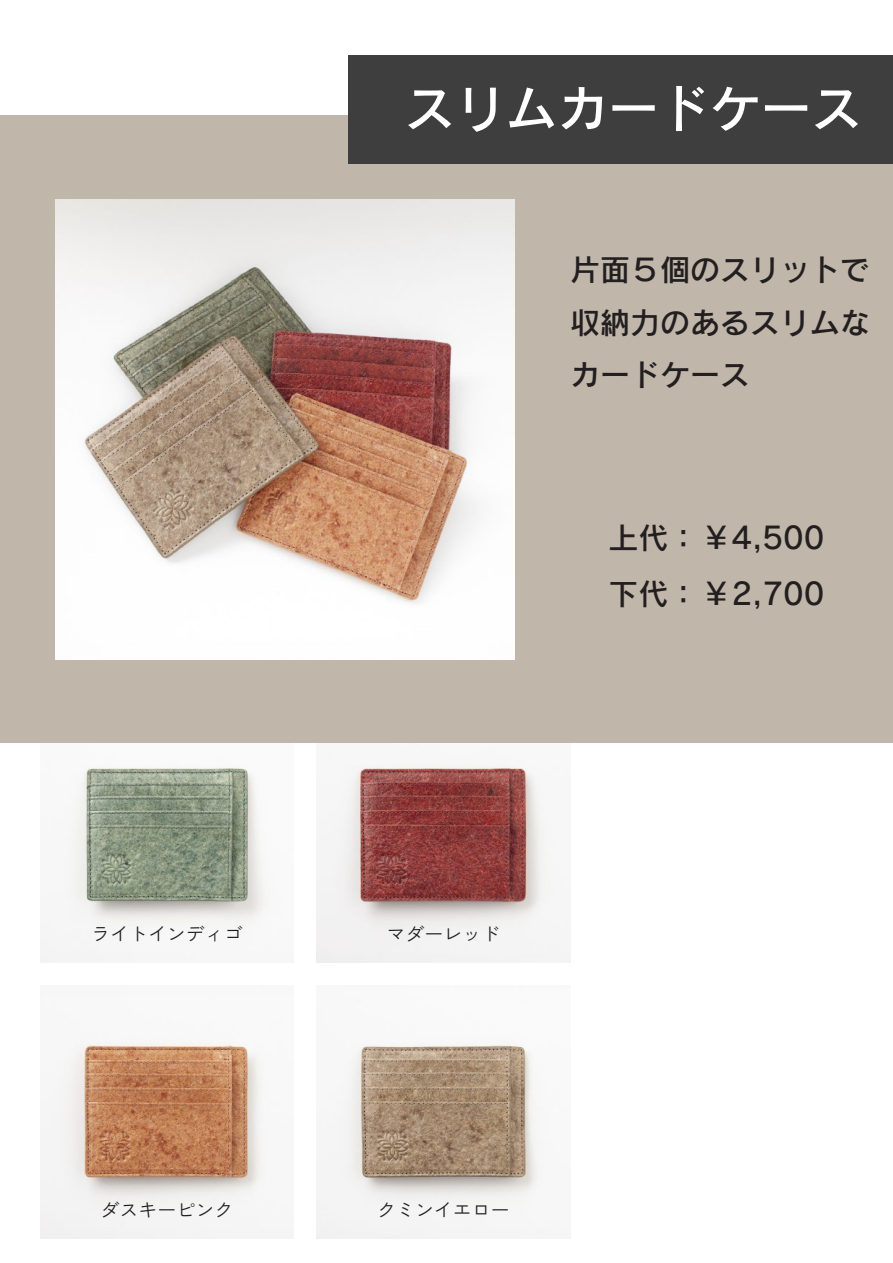
<style>
.page{position:relative;width:893px;height:1263px;background:#fff}
.page>*{position:absolute;margin:0;border:0;box-sizing:border-box;transform-origin:0 0}
.t1{font:50.85px "Rodin Pro N DB";color:#fff}
.t2{font:30px/52.5px "Rodin Pro N DB";color:#231f20;text-align:justify}
.t3{font:19.05px "Zen Kaku Gothic New";color:#231f20}
</style>
<div class="page">
<img style="left:40px;top:766px;width:227px;height:196px">
<img style="left:317px;top:765px;width:253px;height:197px">
<img style="left:40px;top:1042px;width:254px;height:197px">
<img style="left:317px;top:1042px;width:226px;height:197px">
<div style="left:0;top:116px;width:893px;height:627px;background:#c0b7aa"></div>
<div style="left:348px;top:56px;width:545px;height:108px;background:#3e3e3f"></div>
<img style="left:55px;top:200px;width:459px;height:459px">
<h1 class="t1" style="left:405px;top:75px;width:459px">スリムカードケース</h1>
<p class="t2" style="left:570px;top:243px;width:302px">片面５個のスリットで収納力のあるスリムなカードケース</p>
<p class="t2" style="left:608px;top:509px;width:217px;line-height:55.7px">上代： ￥4,500下代： ￥2,700</p>
<p class="t3" style="left:91px;top:922px;width:153px">ライトインディゴ</p>
<p class="t3" style="left:386px;top:922px;width:115px">マダーレッド</p>
<p class="t3" style="left:101px;top:1199px;width:134px">ダスキーピンク</p>
<p class="t3" style="left:377px;top:1199px;width:134px">クミンイエロー</p>
</div>
